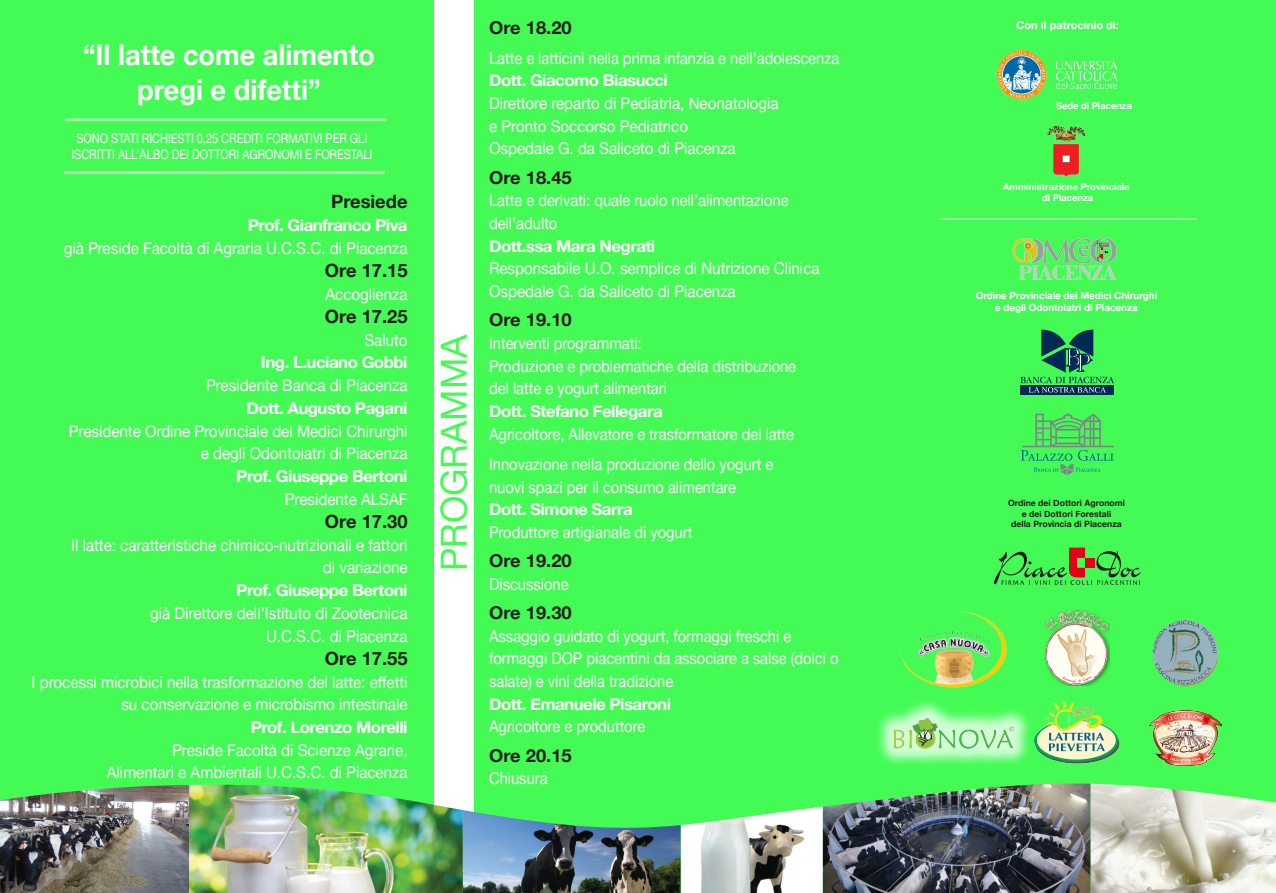
<style>
.page{position:relative;width:1276px;height:893px;background:#44fb56}
.page>*{position:absolute;margin:0;border:0;box-sizing:border-box;transform-origin:0 0}
.t1{font:36px "Helvetica Neue";color:#44fb56}
.t2{font:700 28.5px "Helvetica Neue";color:#fff;scale:.95 1}
.t3{font:700 18.3px "Helvetica Neue";color:#231f20}
.t4{font:700 17.85px "Helvetica Neue";color:#231f20}
.t5{font:16.35px/22.6px "Helvetica Neue";color:#fff;text-align:right;scale:.93 1}
.t6{font:16.35px/22.6px "Helvetica Neue";color:#fff;scale:.9 1}
.t7{font:700 16.35px "Helvetica Neue";letter-spacing:-.03em;color:#fff}
.t8{font:13.2px/16.6px "Helvetica Neue";color:#fff;text-align:center;scale:.83 1}
.t9{font:700 11.1px "Helvetica Neue";color:#fff}
.t10{font:700 9.75px "Helvetica Neue";color:#fff}
.t11{font:700 9.3px "Helvetica Neue";color:#fff}
.t12{font:700 8.7px "Helvetica Neue";color:#231f20}
</style>
<div class="page">
<div style="left:434px;top:0;width:40px;height:872px;background:#fff"></div>
<img style="left:681px;top:807px;width:142px;height:86px">
<img style="left:463px;top:810px;width:217px;height:83px">
<img style="left:0;top:785px;width:463px;height:108px">
<img style="left:823px;top:783px;width:453px;height:110px">
<svg style="left:996px;top:50px;width:50px;height:50px"></svg>
<svg style="left:1056px;top:58px;width:61px;height:31px"></svg>
<div style="left:1020px;top:385px;width:94px;height:10px;background:#002954"></div>
<svg style="left:1020px;top:330px;width:94px;height:63px"></svg>
<hr style="left:940px;top:219px;width:256px;height:1px;background:#fff">
<img style="left:1046px;top:125px;width:39px;height:52px">
<svg style="left:993px;top:548px;width:148px;height:37px"></svg>
<hr style="left:65px;top:119px;width:321px;height:2px;background:#fff">
<hr style="left:64px;top:171px;width:321px;height:3px;background:#fff">
<img style="left:1012px;top:238px;width:105px;height:42px">
<svg style="left:1020px;top:413px;width:94px;height:62px"></svg>
<img style="left:900px;top:611px;width:107px;height:77px">
<img style="left:1044px;top:610px;width:65px;height:76px">
<img style="left:1152px;top:620px;width:66px;height:66px;border-radius:33px">
<div style="left:874px;top:698px;width:159px;height:70px;background:#fff;opacity:.75"></div>
<img style="left:894px;top:717px;width:119px;height:31px">
<img style="left:1149px;top:711px;width:73px;height:54px">
<img style="left:1034px;top:702px;width:85px;height:62px">
<p class="t2" style="left:83px;top:29px;width:309px">“Il latte come alimento</p>
<p class="t2" style="left:137px;top:64px;width:194px">pregi e difetti”</p>
<p class="t8" style="left:71px;top:129px;width:364px">SONO STATI RICHIESTI 0,25 CREDITI FORMATIVI PER GLI<br>ISCRITTI ALL’ALBO DEI DOTTORI AGRONOMI E FORESTALI</p>
<p class="t3" style="left:331px;top:185px;width:78px">Presiede</p>
<p class="t7" style="left:248px;top:210px;width:161px">Prof. Gianfranco Piva</p>
<p class="t5" style="left:64px;top:235px;width:371px">già Preside Facoltà di Agraria U.C.S.C. di Piacenza</p>
<p class="t3" style="left:325px;top:254px;width:84px">Ore 17.15</p>
<p class="t5" style="left:325px;top:281px;width:90px">Accoglienza</p>
<p class="t3" style="left:325px;top:300px;width:84px">Ore 17.25</p>
<p class="t5" style="left:364px;top:327px;width:48px">Saluto</p>
<p class="t7" style="left:261px;top:348px;width:148px">Ing. L.uciano Gobbi</p>
<p class="t5" style="left:206px;top:373px;width:218px">Presidente Banca di Piacenza</p>
<p class="t7" style="left:246px;top:393px;width:163px">Dott. Augusto Pagani</p>
<p class="t5" style="left:69px;top:418px;width:366px">Presidente Ordine Provinciale dei Medici Chirurghi</p>
<p class="t5" style="left:201px;top:441px;width:224px">e degli Odontoiatri di Piacenza</p>
<p class="t7" style="left:236px;top:461px;width:173px">Prof. Giuseppe Bertoni</p>
<p class="t5" style="left:285px;top:486px;width:133px">Presidente ALSAF</p>
<p class="t3" style="left:325px;top:505px;width:84px">Ore 17.30</p>
<p class="t5" style="left:71px;top:532px;width:363px">Il latte: caratteristiche chimico-nutrizionali e fattori</p>
<p class="t5" style="left:323px;top:555px;width:92px">di variazione</p>
<p class="t7" style="left:236px;top:575px;width:173px">Prof. Giuseppe Bertoni</p>
<p class="t5" style="left:150px;top:600px;width:278px">già Direttore dell’Istituto di Zootecnica</p>
<p class="t5" style="left:266px;top:623px;width:154px">U.C.S.C. di Piacenza</p>
<p class="t3" style="left:325px;top:642px;width:84px">Ore 17.55</p>
<p class="t5" style="left:32px;top:669px;width:406px">I processi microbici nella trasformazione del latte: effetti su conservazione e microbismo intestinale</p>
<p class="t7" style="left:251px;top:712px;width:158px">Prof. Lorenzo Morelli</p>
<p class="t5" style="left:172px;top:737px;width:255px">Preside Facoltà di Scienze Agrarie,</p>
<p class="t5" style="left:107px;top:760px;width:325px">Alimentari e Ambientali U.C.S.C. di Piacenza</p>
<p class="t1" style="left:423px;top:571px;width:239px;rotate:-90deg">PROGRAMMA</p>
<p class="t4" style="left:489px;top:12px;width:84px">Ore 18.20</p>
<p class="t6" style="left:489px;top:45px;width:390px">Latte e latticini nella prima infanzia e nell’adolescenza</p>
<p class="t7" style="left:489px;top:66px;width:180px">Dott. Giacomo Biasucci</p>
<p class="t5" style="left:489px;top:91px;width:313px">Direttore reparto di Pediatria, Neonatologia</p>
<p class="t5" style="left:489px;top:113px;width:215px">e Pronto Soccorso Pediatrico</p>
<p class="t5" style="left:489px;top:136px;width:267px">Ospedale G. da Saliceto di Piacenza</p>
<p class="t4" style="left:489px;top:161px;width:84px">Ore 18.45</p>
<p class="t6" style="left:489px;top:188px;width:334px">Latte e derivati: quale ruolo nell’alimentazione</p>
<p class="t6" style="left:489px;top:211px;width:77px">dell’adulto</p>
<p class="t7" style="left:489px;top:231px;width:168px">Dott.ssa Mara Negrati</p>
<p class="t5" style="left:489px;top:256px;width:357px">Responsabile U.O. semplice di Nutrizione Clinica</p>
<p class="t5" style="left:489px;top:279px;width:267px">Ospedale G. da Saliceto di Piacenza</p>
<p class="t4" style="left:489px;top:304px;width:84px">Ore 19.10</p>
<p class="t6" style="left:489px;top:331px;width:171px">Interventi programmati:</p>
<p class="t6" style="left:489px;top:353px;width:343px">Produzione e problematiche della distribuzione</p>
<p class="t6" style="left:489px;top:376px;width:199px">del latte e yogurt alimentari</p>
<p class="t7" style="left:489px;top:396px;width:175px">Dott. Stefano Fellegara</p>
<p class="t6" style="left:489px;top:421px;width:340px">Agricoltore, Allevatore e trasformatore del latte</p>
<p class="t6" style="left:489px;top:452px;width:317px">Innovazione nella produzione dello yogurt e</p>
<p class="t6" style="left:489px;top:474px;width:276px">nuovi spazi per il consumo alimentare</p>
<p class="t7" style="left:489px;top:495px;width:145px">Dott. Simone Sarra</p>
<p class="t6" style="left:489px;top:520px;width:227px">Produttore artigianale di yogurt</p>
<p class="t4" style="left:489px;top:545px;width:84px">Ore 19.20</p>
<p class="t6" style="left:489px;top:571px;width:90px">Discussione</p>
<p class="t4" style="left:489px;top:596px;width:84px">Ore 19.30</p>
<p class="t6" style="left:489px;top:623px;width:337px">Assaggio guidato di yogurt, formaggi freschi e</p>
<p class="t6" style="left:489px;top:646px;width:390px">formaggi DOP piacentini da associare a salse (dolci o salate) e vini della tradizione</p>
<p class="t7" style="left:489px;top:689px;width:183px">Dott. Emanuele Pisaroni</p>
<p class="t6" style="left:489px;top:714px;width:175px">Agricoltore e produttore</p>
<p class="t4" style="left:489px;top:739px;width:84px">Ore 20.15</p>
<p class="t6" style="left:489px;top:766px;width:66px">Chiusura</p>
<p class="t9" style="left:1016px;top:15px;width:104px">Con il patrocinio di:</p>
<p class="t11" style="left:1056px;top:97px;width:78px">Sede di Piacenza</p>
<p class="t11" style="left:1003px;top:178px;width:128px">Amministrazione Provinciale</p>
<p class="t11" style="left:1042px;top:189px;width:53px">di Piacenza</p>
<p class="t10" style="left:975px;top:287px;width:183px">Ordine Provinciale dei Medici Chirurghi</p>
<p class="t10" style="left:995px;top:298px;width:144px">e degli Odontoiatri di Piacenza</p>
<p class="t12" style="left:1008px;top:495px;width:118px">Ordine dei Dottori Agronomi</p>
<p class="t12" style="left:1021px;top:506px;width:91px">e dei Dottori Forestali</p>
<p class="t12" style="left:1011px;top:516px;width:112px">della Provincia di Piacenza</p>
</div>
